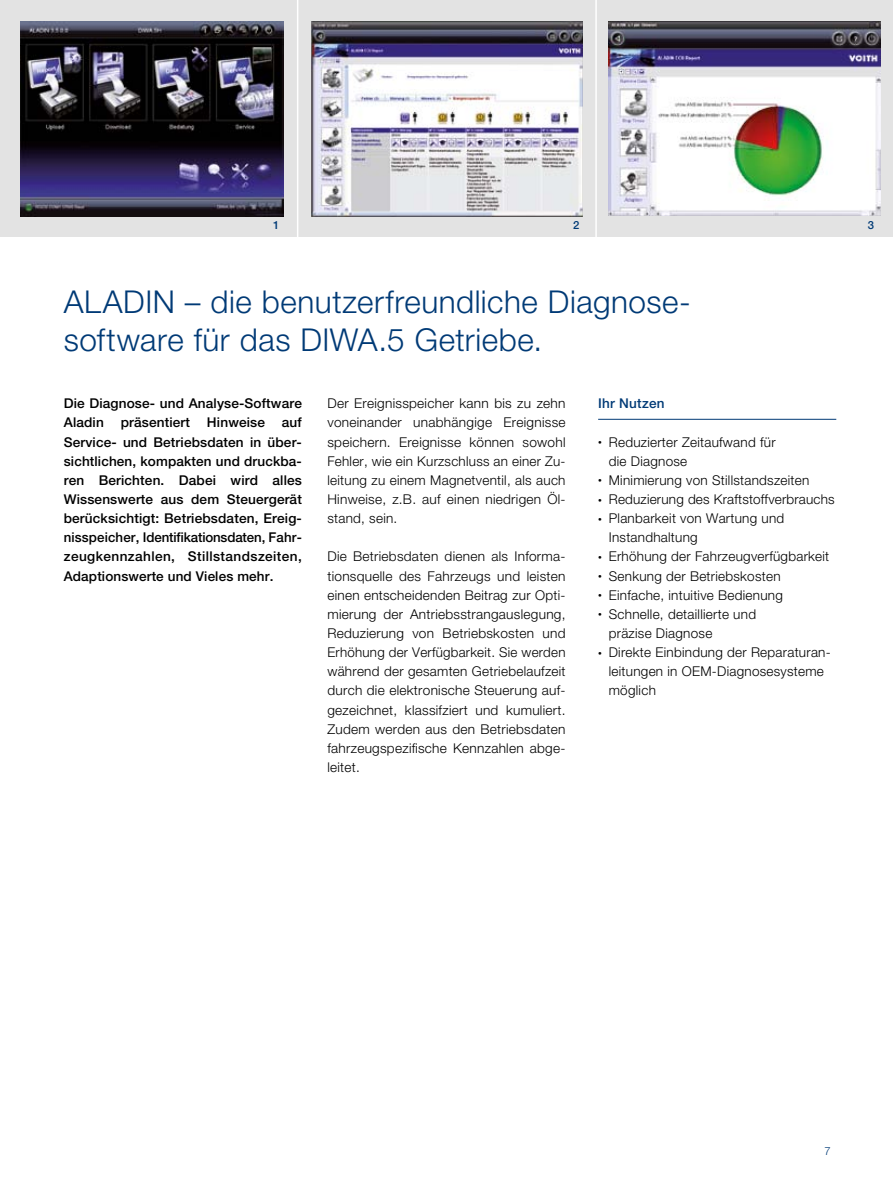
<style>
.page{position:relative;width:893px;height:1191px;background:#fff}
.page>*{position:absolute;margin:0;border:0;box-sizing:border-box;transform-origin:0 0}
.t1{font:300 31.5px/38.2px "Helvetica Neue LT Pro";letter-spacing:.015em;color:#003a76}
.t2{font:300 13.5px/19.2px "Helvetica Neue LT Pro";letter-spacing:.02em;color:#000}
.t3{font:500 13.5px/19.2px "Helvetica Neue LT Pro";letter-spacing:.01em;color:#000}
.t4{font:500 13.5px "Helvetica Neue LT Pro";letter-spacing:.02em;color:#003a76}
.t5{font:500 11.25px "Helvetica Neue LT Pro";color:#003a76}
.t6{font:300 11.25px "Helvetica Neue LT Pro";color:#003a76}
.s1{font-size:7.5px}
</style>
<div class="page">
<hr style="left:598px;top:419px;width:238px;height:1px;background:#003a76">
<div style="left:298px;top:0;width:297px;height:236px;background:#e3e3e3"></div>
<img style="left:312px;top:22px;width:271px;height:194px">
<div style="left:0;top:0;width:298px;height:236px;background:#e3e3e3"></div>
<img style="left:20px;top:22px;width:263px;height:194px">
<div style="left:595px;top:0;width:298px;height:236px;background:#e3e3e3"></div>
<img style="left:608px;top:21px;width:273px;height:194px">
<hr style="left:297px;top:0;width:1px;height:246px;background:#fff">
<hr style="left:595px;top:0;width:2px;height:246px;background:#fff">
<p class="t5" style="left:273px;top:218px;width:8px">1</p>
<p class="t5" style="left:573px;top:218px;width:8px">2</p>
<p class="t5" style="left:868px;top:218px;width:8px">3</p>
<h1 class="t1" style="left:64px;top:282px;width:622px">ALADIN – die benutzerfreundliche Diagnose-- software für das DIWA.5 Getriebe.</h1>
<p class="t3" style="left:64px;top:394px;width:240px">Die Diagnose- und Analyse-Software<br>Aladin</p>
<p class="t3" style="left:64px;top:413px;width:240px;text-align:justify;text-indent:218px">auf Service- und Betriebsdaten in über&shy;sichtlichen, kompakten und druckba&shy;ren Berichten. Dabei wird alles Wissenswerte aus dem Steuergerät berücksichtigt: Betriebsdaten, Ereig&shy;nisspeicher, Identifikationsdaten, Fahr&shy;zeugkennzahlen, Stillstandszeiten, Adaptionswerte und Vieles mehr.</p>
<p class="t3" style="left:121px;top:413px;width:71px">präsentiert</p>
<p class="t3" style="left:207px;top:413px;width:60px">Hinweise</p>
<p class="t2" style="left:327px;top:394px;width:240px;text-align:justify">Der Ereignisspeicher kann bis zu zehn voneinander unabhängige Ereignisse speichern. Ereignisse können sowohl Fehler, wie ein Kurzschluss an einer Zu&shy;leitung zu einem Magnetventil, als auch Hinweise, z.B. auf einen niedrigen Öl&shy;stand, sein.</p>
<p class="t2" style="left:327px;top:547px;width:240px">Die Betriebsdaten dienen als Informa&shy;tionsquelle des Fahrzeugs und leisten einen entscheidenden Beitrag zur Opti&shy;mierung der Antriebsstrangauslegung, Reduzierung von Betriebskosten und Erhöhung der Verfügbarkeit. Sie werden während der gesamten Getriebelaufzeit durch die elektronische Steuerung auf&shy;gezeichnet, klassifziert und kumuliert.<br>Zudem werden aus den Betriebsdaten fahrzeugspezifische Kennzahlen abge&shy;leitet.</p>
<p class="t4" style="left:598px;top:395px;width:68px">Ihr Nutzen</p>
<p class="t2" style="left:609px;top:432px;width:168px;text-indent:-11px"><span class="s1">•</span> Reduzierter Zeitaufwand für die Diagnose</p>
<p class="t2" style="left:598px;top:470px;width:213px"><span class="s1">•</span> Minimierung von Stillstandszeiten</p>
<p class="t2" style="left:598px;top:489px;width:238px"><span class="s1">•</span> Reduzierung des Kraftstoffverbrauchs</p>
<p class="t2" style="left:609px;top:508px;width:177px;text-indent:-11px"><span class="s1">•</span> Planbarkeit von Wartung und<br>Instandhaltung</p>
<p class="t2" style="left:598px;top:547px;width:233px"><span class="s1">•</span> Erhöhung der Fahrzeugverfügbarkeit</p>
<p class="t2" style="left:598px;top:566px;width:184px"><span class="s1">•</span> Senkung der Betriebskosten</p>
<p class="t2" style="left:598px;top:585px;width:186px"><span class="s1">•</span> Einfache, intuitive Bedienung</p>
<p class="t2" style="left:609px;top:604px;width:149px;text-indent:-11px"><span class="s1">•</span> Schnelle, detaillierte und präzise Diagnose</p>
<p class="t2" style="left:609px;top:642px;width:223px;text-indent:-11px"><span class="s1">•</span> Direkte Einbindung der Reparaturan&shy;leitungen in OEM-Diagnosesysteme möglich</p>
<p class="t6" style="left:824px;top:1144px;width:8px">7</p>
</div>
